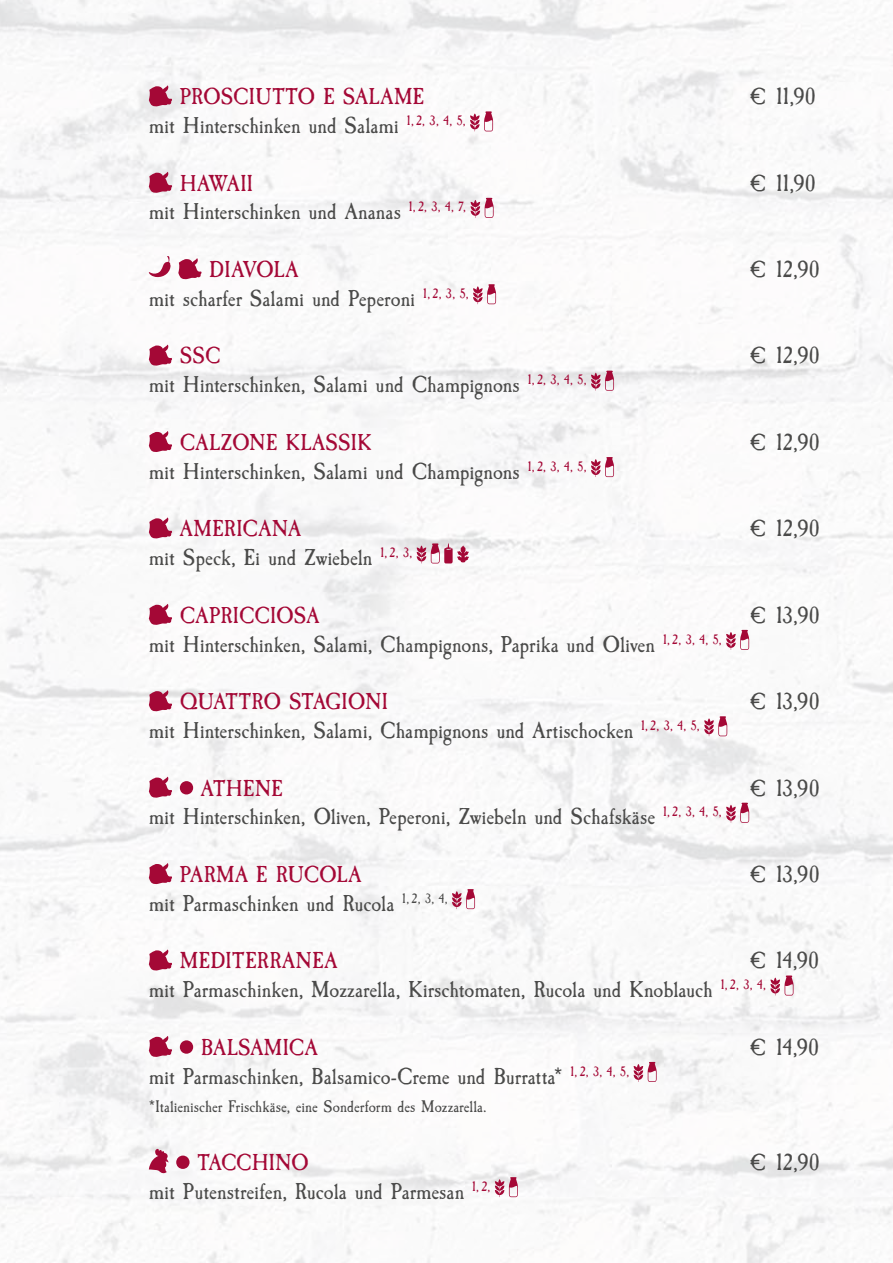
<style>
.page{position:relative;width:893px;height:1263px;background:#fff}
.page>*{position:absolute;margin:0;border:0;box-sizing:border-box;transform-origin:0 0}
.t1{font:24px/28.8px "Caslon Antique";color:#4a4a49}
.t2{font:24px "Caslon Antique";color:#a40836}
.t3{font:17.4px "Caslon Antique";color:#4a4a49}
</style>
<div class="page">
<svg style="left:149px;top:85px;width:23px;height:22px"></svg>
<svg style="left:470px;top:111px;width:23px;height:20px"></svg>
<svg style="left:149px;top:172px;width:23px;height:21px"></svg>
<svg style="left:471px;top:198px;width:23px;height:20px"></svg>
<svg style="left:149px;top:256px;width:22px;height:21px"></svg>
<svg style="left:178px;top:258px;width:24px;height:21px"></svg>
<svg style="left:473px;top:284px;width:23px;height:20px"></svg>
<svg style="left:149px;top:345px;width:23px;height:21px"></svg>
<svg style="left:591px;top:371px;width:23px;height:20px"></svg>
<svg style="left:149px;top:431px;width:23px;height:21px"></svg>
<svg style="left:591px;top:457px;width:23px;height:20px"></svg>
<svg style="left:149px;top:517px;width:23px;height:22px"></svg>
<svg style="left:417px;top:543px;width:52px;height:20px"></svg>
<svg style="left:149px;top:604px;width:23px;height:21px"></svg>
<svg style="left:726px;top:630px;width:23px;height:20px"></svg>
<svg style="left:149px;top:690px;width:23px;height:21px"></svg>
<svg style="left:704px;top:716px;width:23px;height:20px"></svg>
<svg style="left:149px;top:777px;width:23px;height:21px"></svg>
<svg style="left:180px;top:781px;width:13px;height:13px"></svg>
<svg style="left:726px;top:803px;width:23px;height:20px"></svg>
<svg style="left:149px;top:863px;width:23px;height:21px"></svg>
<svg style="left:452px;top:889px;width:23px;height:20px"></svg>
<svg style="left:149px;top:949px;width:23px;height:22px"></svg>
<svg style="left:770px;top:975px;width:24px;height:20px"></svg>
<svg style="left:149px;top:1036px;width:23px;height:21px"></svg>
<svg style="left:180px;top:1040px;width:13px;height:14px"></svg>
<svg style="left:634px;top:1062px;width:23px;height:20px"></svg>
<svg style="left:149px;top:1149px;width:19px;height:24px"></svg>
<svg style="left:176px;top:1155px;width:14px;height:14px"></svg>
<svg style="left:495px;top:1177px;width:23px;height:20px"></svg>
<p class="t2" style="left:180px;top:83px;width:246px">PROSCIUTTO E SALAME</p>
<p class="t1" style="left:750px;top:83px;width:68px">C= 11,90</p>
<p class="t1" style="left:149px;top:112px;width:318px">mit Hinterschinken und Salami <sup>1,</sup> <sup>2,</sup> <sup>3,</sup> <sup>4,</sup> <sup>5,</sup></p>
<p class="t2" style="left:180px;top:169px;width:75px">HAWAII</p>
<p class="t1" style="left:750px;top:169px;width:68px">C= 11,90</p>
<p class="t1" style="left:149px;top:198px;width:319px">mit Hinterschinken und Ananas <sup>1,</sup> <sup>2,</sup> <sup>3,</sup> <sup>4,</sup> <sup>7,</sup></p>
<p class="t2" style="left:209px;top:256px;width:90px">DIAVOLA</p>
<p class="t1" style="left:750px;top:256px;width:72px">C= 12,90</p>
<p class="t1" style="left:149px;top:285px;width:321px">mit scharfer Salami und Peperoni <sup>1,</sup> <sup>2,</sup> <sup>3,</sup> <sup>5,</sup></p>
<p class="t2" style="left:180px;top:342px;width:42px">SSC</p>
<p class="t1" style="left:750px;top:342px;width:72px">C= 12,90</p>
<p class="t1" style="left:149px;top:371px;width:439px">mit Hinterschinken, Salami und Champignons <sup>1,</sup> <sup>2,</sup> <sup>3,</sup> <sup>4,</sup> <sup>5,</sup></p>
<p class="t2" style="left:180px;top:429px;width:193px">CALZONE KLASSIK</p>
<p class="t1" style="left:750px;top:429px;width:72px">C= 12,90</p>
<p class="t1" style="left:149px;top:457px;width:439px">mit Hinterschinken, Salami und Champignons <sup>1,</sup> <sup>2,</sup> <sup>3,</sup> <sup>4,</sup> <sup>5,</sup></p>
<p class="t2" style="left:180px;top:515px;width:123px">AMERICANA</p>
<p class="t1" style="left:750px;top:515px;width:72px">C= 12,90</p>
<p class="t1" style="left:149px;top:544px;width:265px">mit Speck, Ei und Zwiebeln <sup>1,</sup> <sup>2,</sup> <sup>3,</sup></p>
<p class="t2" style="left:180px;top:601px;width:141px">CAPRICCIOSA</p>
<p class="t1" style="left:750px;top:601px;width:72px">C= 13,90</p>
<p class="t1" style="left:149px;top:630px;width:574px">mit Hinterschinken, Salami, Champignons, Paprika und Oliven <sup>1,</sup> <sup>2,</sup> <sup>3,</sup> <sup>4,</sup> <sup>5,</sup></p>
<p class="t2" style="left:180px;top:688px;width:210px">QUATTRO STAGIONI</p>
<p class="t1" style="left:750px;top:688px;width:72px">C= 13,90</p>
<p class="t1" style="left:149px;top:717px;width:552px">mit Hinterschinken, Salami, Champignons und Artischocken <sup>1,</sup> <sup>2,</sup> <sup>3,</sup> <sup>4,</sup> <sup>5,</sup></p>
<p class="t2" style="left:201px;top:774px;width:84px">ATHENE</p>
<p class="t1" style="left:750px;top:774px;width:72px">C= 13,90</p>
<p class="t1" style="left:149px;top:803px;width:574px">mit Hinterschinken, Oliven, Peperoni, Zwiebeln und Schafskäse <sup>1,</sup> <sup>2,</sup> <sup>3,</sup> <sup>4,</sup> <sup>5,</sup></p>
<p class="t2" style="left:180px;top:861px;width:183px">PARMA E RUCOLA</p>
<p class="t1" style="left:750px;top:861px;width:72px">C= 13,90</p>
<p class="t1" style="left:149px;top:889px;width:300px">mit Parmaschinken und Rucola <sup>1,</sup> <sup>2,</sup> <sup>3,</sup> <sup>4,</sup></p>
<p class="t1" style="left:149px;top:947px;width:672px;text-indent:601px">C= 14,90 mit Parmaschinken, Mozzarella, Kirschtomaten, Rucola und Knoblauch <sup>1,</sup> <sup>2,</sup> <sup>3,</sup> <sup>4,</sup></p>
<p class="t2" style="left:201px;top:1033px;width:118px">BALSAMICA</p>
<p class="t1" style="left:750px;top:1033px;width:71px">C= 14,90</p>
<p class="t1" style="left:149px;top:1062px;width:482px">mit Parmaschinken, Balsamico-Creme und Burratta* <sup>1,</sup> <sup>2,</sup> <sup>3,</sup> <sup>4,</sup> <sup>5,</sup></p>
<p class="t3" style="left:149px;top:1097px;width:339px">*Italienischer Frischkäse, eine Sonderform des Mozzarella.</p>
<p class="t2" style="left:197px;top:1149px;width:113px">TACCHINO</p>
<p class="t1" style="left:750px;top:1149px;width:72px">C= 12,90</p>
<p class="t1" style="left:149px;top:1177px;width:343px">mit Putenstreifen, Rucola und Parmesan <sup>1,</sup> <sup>2,</sup></p>
<p class="t2" style="left:180px;top:947px;width:159px">MEDITERRANEA</p>
</div>
